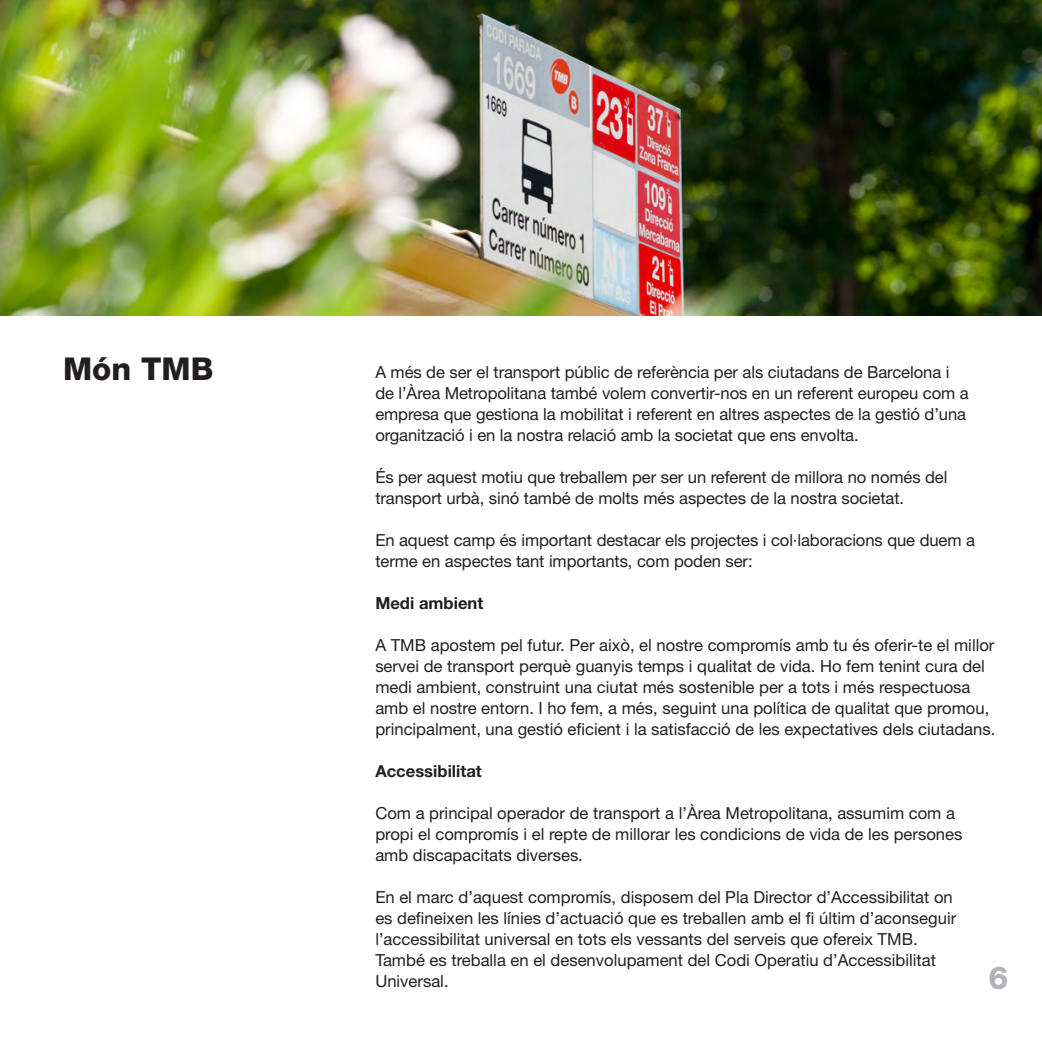
<style>
.page{position:relative;width:1042px;height:1042px;background:#fff}
.page>*{position:absolute;margin:0;border:0;box-sizing:border-box;transform-origin:0 0}
.t1{font:800 31.5px "Helvetica Neue LT Std";color:#231f20}
.t2{font:800 31.5px "Helvetica Neue LT Std";color:#b2b3b7}
.t3{font:16.62px/21px "Helvetica Neue LT Std";color:#231f20}
.t4{font:700 16.62px "Helvetica Neue LT Std";color:#231f20}
</style>
<div class="page">
<img style="left:0;top:0;width:1042px;height:315px">
<h1 class="t1" style="left:63px;top:350px;width:152px">Món TMB</h1>
<p class="t3" style="left:375px;top:361px;width:595px">A més de ser el transport públic de referència per als ciutadans de Barcelona i de l’Àrea Metropolitana també volem convertir-nos en un referent europeu com a empresa que gestiona la mobilitat i referent en altres aspectes de la gestió d’una organització i en la nostra relació amb la societat que ens envolta.</p>
<p class="t3" style="left:375px;top:466px;width:574px">És per aquest motiu que treballem per ser un referent de millora no només del transport urbà, sinó també de molts més aspectes de la nostra societat.</p>
<p class="t3" style="left:375px;top:529px;width:601px">En aquest camp és important destacar els projectes i col·laboracions que duem a terme en aspectes tant importants, com poden ser:</p>
<p class="t4" style="left:375px;top:593px;width:109px">Medi ambient</p>
<p class="t3" style="left:375px;top:634px;width:621px">A TMB apostem pel futur. Per això, el nostre compromís amb tu és oferir-te el millor servei de transport perquè guanyis temps i qualitat de vida. Ho fem tenint cura del medi ambient, construint una ciutat més sostenible per a tots i més respectuosa amb el nostre entorn. I ho fem, a més, seguint una política de qualitat que promou, principalment, una gestió eficient i la satisfacció de les expectatives dels ciutadans.</p>
<p class="t4" style="left:375px;top:761px;width:108px">Accessibilitat</p>
<p class="t3" style="left:375px;top:802px;width:588px">Com a principal operador de transport a l’Àrea Metropolitana, assumim com a propi el compromís i el repte de millorar les condicions de vida de les persones amb discapacitats diverses.</p>
<p class="t3" style="left:375px;top:886px;width:582px">En el marc d’aquest compromís, disposem del Pla Director d’Accessibilitat on es defineixen les línies d’actuació que es treballen amb el fi últim d’aconseguir l’accessibilitat universal en tots els vessants del serveis que ofereix TMB.<br>També es treballa en el desenvolupament del Codi Operatiu d’Accessibilitat Universal.</p>
<h1 class="t2" style="left:988px;top:959px;width:21px">6</h1>
</div>
